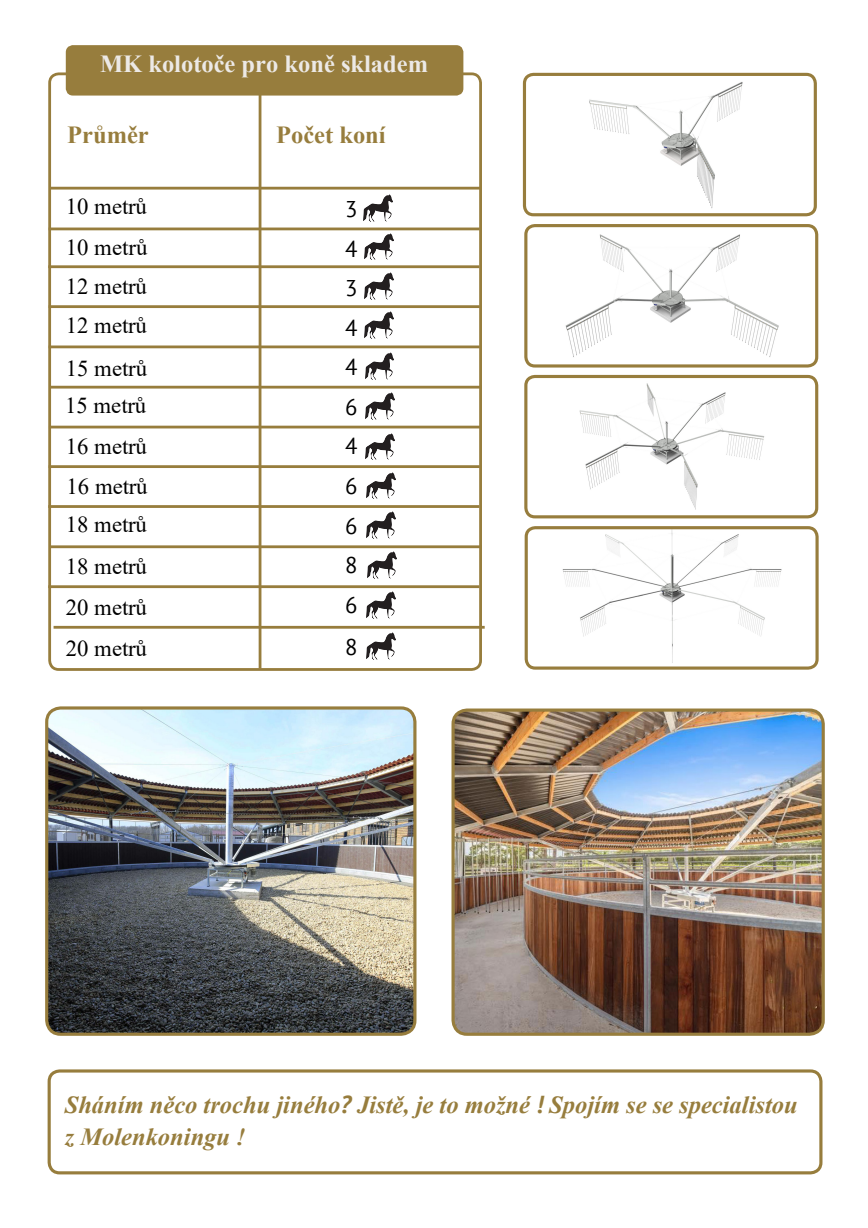
<style>
.page{position:relative;width:868px;height:1228px;background:#fff}
.page>*{position:absolute;margin:0;border:0;box-sizing:border-box;transform-origin:0 0}
.t1{font:italic 700 24.5px/32.2px "Times New Roman";color:#977d3d}
.t2{font:700 24.5px "Times New Roman";color:#ece9e6}
.t3{font:700 24.5px "Times New Roman";color:#977d3d}
.t4{font:22.75px/39.5px "Times New Roman";color:#000;text-align:justify}
.t5{font:22.75px/39.5px "PT Sans";color:#000;text-align:justify}
.s1{font-family:"PT Sans"}
</style>
<div class="page">
<div style="left:48px;top:72px;width:434px;height:599px;border:3px solid #977d3d;border-radius:9px"></div>
<hr style="left:259px;top:75px;width:2px;height:593px;background:#977d3d">
<hr style="left:50px;top:187px;width:431px;height:3px;background:#977d3d">
<hr style="left:49px;top:227px;width:431px;height:3px;background:#977d3d">
<hr style="left:48px;top:265px;width:431px;height:3px;background:#977d3d">
<hr style="left:49px;top:305px;width:431px;height:3px;background:#977d3d">
<hr style="left:49px;top:345px;width:431px;height:3px;background:#977d3d">
<hr style="left:51px;top:386px;width:431px;height:2px;background:#977d3d">
<hr style="left:49px;top:426px;width:431px;height:2px;background:#977d3d">
<hr style="left:49px;top:465px;width:431px;height:3px;background:#977d3d">
<hr style="left:48px;top:505px;width:431px;height:3px;background:#977d3d">
<hr style="left:51px;top:545px;width:431px;height:3px;background:#977d3d">
<hr style="left:48px;top:585px;width:431px;height:3px;background:#977d3d">
<hr style="left:54px;top:626px;width:431px;height:3px;background:#977d3d">
<img style="left:49px;top:709px;width:366px;height:324px">
<div style="left:45px;top:706px;width:371px;height:330px;border:3px solid #977d3d;border-radius:14px"></div>
<img style="left:455px;top:712px;width:366px;height:320px">
<div style="left:451px;top:708px;width:374px;height:328px;border:3px solid #977d3d;border-radius:14px"></div>
<div style="left:48px;top:1069px;width:774px;height:105px;border:3px solid #977d3d;border-radius:10px"></div>
<img style="left:364px;top:195px;width:29px;height:26px">
<img style="left:366px;top:472px;width:29px;height:27px">
<img style="left:365px;top:233px;width:29px;height:27px">
<img style="left:367px;top:512px;width:28px;height:27px">
<img style="left:365px;top:273px;width:29px;height:26px">
<img style="left:367px;top:552px;width:29px;height:26px">
<img style="left:365px;top:312px;width:29px;height:26px">
<img style="left:367px;top:592px;width:29px;height:26px">
<img style="left:365px;top:352px;width:29px;height:27px">
<img style="left:367px;top:633px;width:28px;height:26px">
<img style="left:365px;top:392px;width:29px;height:27px">
<img style="left:365px;top:433px;width:29px;height:27px">
<img style="left:589px;top:82px;width:224px;height:130px">
<div style="left:523px;top:73px;width:294px;height:143px;border:3px solid #977d3d;border-radius:9px"></div>
<img style="left:528px;top:229px;width:286px;height:133px">
<div style="left:524px;top:224px;width:294px;height:144px;border:3px solid #977d3d;border-radius:9px"></div>
<img style="left:528px;top:379px;width:289px;height:136px">
<div style="left:524px;top:375px;width:294px;height:143px;border:3px solid #977d3d;border-radius:9px"></div>
<img style="left:529px;top:530px;width:286px;height:136px">
<div style="left:525px;top:526px;width:294px;height:144px;border:3px solid #977d3d;border-radius:9px"></div>
<div style="left:67px;top:47px;width:395px;height:47px;background:#977d3d;border-radius:6px"></div>
<div style="left:66px;top:45px;width:397px;height:51px;border:3px solid #977d3d;border-radius:6px"></div>
<p class="t2" style="left:100px;top:46px;width:330px">MK kolotoče pro koně skladem</p>
<p class="t3" style="left:67px;top:117px;width:83px">Průměr</p>
<p class="t3" style="left:276px;top:117px;width:111px">Počet koní</p>
<p class="t4" style="left:66px;top:186px;width:83px">10 metrů 10 metrů 12 metrů 12 metrů</p>
<p class="t4" style="left:65px;top:349px;width:83px;line-height:36.8px">15 metrů<br>15 metrů</p>
<p class="t4" style="left:66px;top:427px;width:83px;line-height:38.8px">16 metrů 16 metrů 18 metrů</p>
<p class="t4" style="left:66px;top:545px;width:83px;line-height:41.1px">18 metrů 20 metrů 20 metrů</p>
<p class="t5" style="left:345px;top:189px;width:14px">3<br>4<br>3<br>4<br>4<br>6<br>4<br>6<br>6<br>8<br>6</p>
<p class="t5" style="left:345px;top:627px;width:14px">8</p>
<p class="t1" style="left:65px;top:1087px;width:734px">Sháním něco trochu jiného<span class="s1">?</span> Jistě, je to možné <span class="s1">!</span> Spojím se se specialistou z Molenkoningu !</p>
</div>
